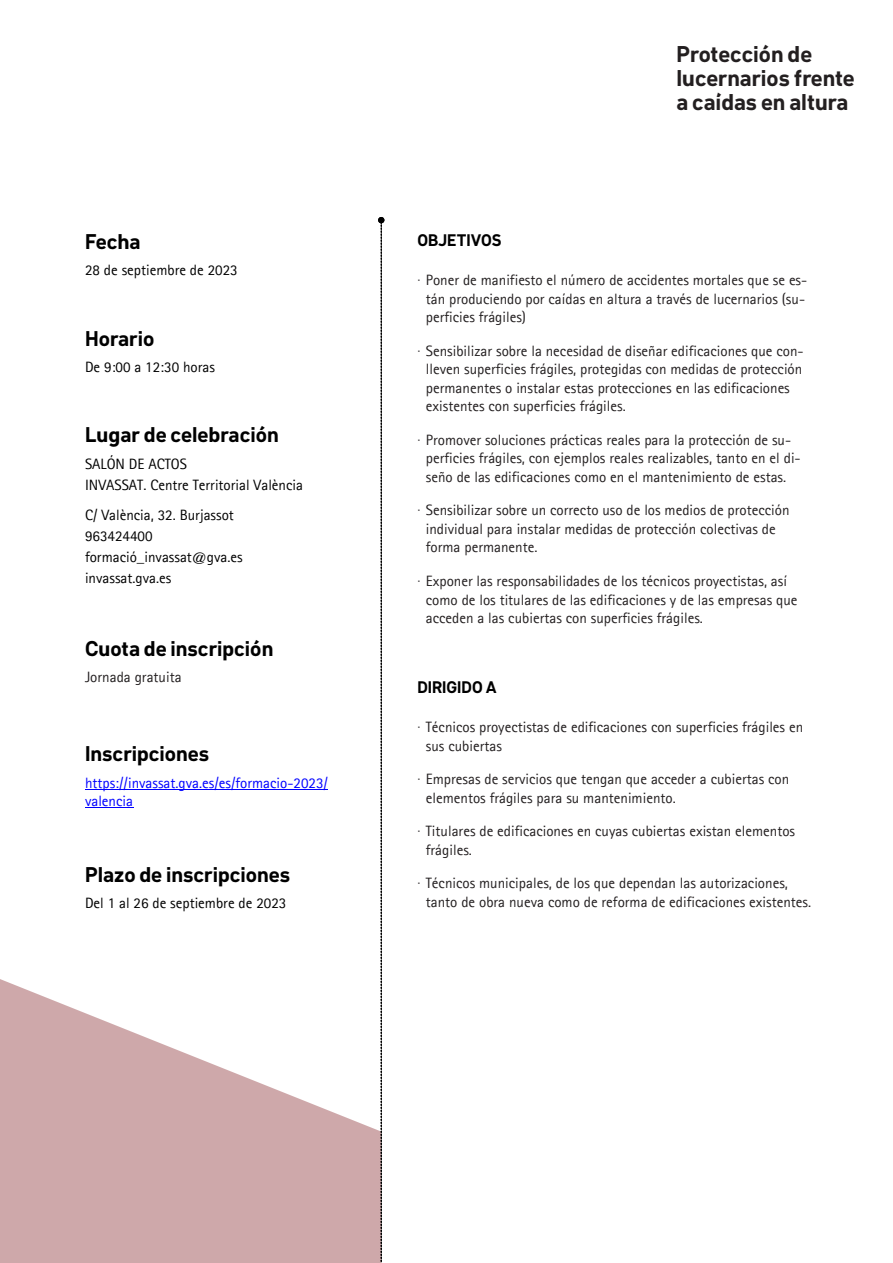
<style>
.page{position:relative;width:893px;height:1263px;background:#fff}
.page>*{position:absolute;margin:0;border:0;box-sizing:border-box;transform-origin:0 0}
.t1{font:700 22.5px/24px "Klima";color:#231f20}
.t2{font:700 21px "Klima";color:#000}
.t3{font:700 16.5px "Klima";color:#000}
.t4{font:15px/18.5px "Agfa Rotis Sans Serif";color:#231f20}
.t5{font:15px/21px "Agfa Rotis Sans Serif";color:#000}
.t6{font:15px/18px "Agfa Rotis Sans Serif";color:#00f}
.s1{font-weight:300}
</style>
<div class="page">
<hr style="left:85px;top:790px;width:243px;height:1px;background:#00f">
<hr style="left:85px;top:808px;width:48px;height:1px;background:#00f">
<svg style="left:0;top:979px;width:378px;height:284px;fill:#cea8aa"></svg>
<svg style="left:378px;top:217px;width:6px;height:1046px"></svg>
<h2 class="t2" style="left:85px;top:233px;width:57px">Fecha</h2>
<p class="t5" style="left:85px;top:261px;width:154px">28 de septiembre de 2023</p>
<h2 class="t2" style="left:85px;top:329px;width:71px">Horario</h2>
<p class="t5" style="left:85px;top:358px;width:131px">De 9:00 a 12:30 horas</p>
<h2 class="t2" style="left:85px;top:426px;width:195px">Lugar de celebración</h2>
<p class="t5" style="left:85px;top:455px;width:220px">SALÓN DE ACTOS<br>INVASSAT. Centre Territorial València</p>
<p class="t5" style="left:85px;top:506px;width:159px">C/ València, 32. Burjassot<br>963424400 formació_invassat@gva.es invassat.gva.es</p>
<h2 class="t2" style="left:85px;top:640px;width:190px">Cuota de inscripción</h2>
<p class="t4" style="left:85px;top:670px;width:98px">Jornada gratuita</p>
<h2 class="t2" style="left:85px;top:745px;width:126px">Inscripciones</h2>
<p class="t6" style="left:85px;top:775px;width:244px">https://invassat.gva.es/es/formacio-2023/ valencia</p>
<h2 class="t2" style="left:85px;top:866px;width:207px">Plazo de inscripciones</h2>
<p class="t5" style="left:85px;top:894px;width:203px">Del 1 al 26 de septiembre de 2023</p>
<h1 class="t1" style="left:676px;top:44px;width:180px">Protección de lucernarios frente a caídas en altura</h1>
<p class="t3" style="left:417px;top:233px;width:86px">OBJETIVOS</p>
<p class="t4" style="left:426px;top:272px;width:383px;text-indent:-9px"><span class="s1">·</span> Poner de manifiesto el número de accidentes mortales que se es&shy;tán produciendo por caídas en altura a través de lucernarios (su&shy;perficies frágiles)</p>
<p class="t4" style="left:426px;top:343px;width:379px;text-indent:-9px"><span class="s1">·</span> Sensibilizar sobre la necesidad de diseñar edificaciones que con&shy;lleven superficies frágiles, protegidas con medidas de protección permanentes o instalar estas protecciones en las edificaciones existentes con superficies frágiles.</p>
<p class="t4" style="left:426px;top:432px;width:376px;text-indent:-9px"><span class="s1">·</span> Promover soluciones prácticas reales para la protección de su&shy;perficies frágiles, con ejemplos reales realizables, tanto en el di&shy;seño de las edificaciones como en el mantenimiento de estas.</p>
<p class="t4" style="left:426px;top:503px;width:365px;text-indent:-9px"><span class="s1">·</span> Sensibilizar sobre un correcto uso de los medios de protección individual para instalar medidas de protección colectivas de forma permanente.</p>
<p class="t4" style="left:426px;top:573px;width:373px;text-indent:-9px"><span class="s1">·</span> Exponer las responsabilidades de los técnicos proyectistas, así como de los titulares de las edificaciones y de las empresas que acceden a las cubiertas con superficies frágiles.</p>
<p class="t3" style="left:417px;top:680px;width:81px">DIRIGIDO A</p>
<p class="t4" style="left:426px;top:719px;width:379px;text-indent:-9px"><span class="s1">·</span> Técnicos proyectistas de edificaciones con superficies frágiles en sus cubiertas</p>
<p class="t4" style="left:426px;top:771px;width:365px;text-indent:-9px"><span class="s1">·</span> Empresas de servicios que tengan que acceder a cubiertas con elementos frágiles para su mantenimiento.</p>
<p class="t4" style="left:426px;top:823px;width:371px;text-indent:-9px"><span class="s1">·</span> Titulares de edificaciones en cuyas cubiertas existan elementos frágiles.</p>
<p class="t4" style="left:426px;top:875px;width:387px;text-indent:-9px"><span class="s1">·</span> Técnicos municipales, de los que dependan las autorizaciones, tanto de obra nueva como de reforma de edificaciones existentes.</p>
</div>
